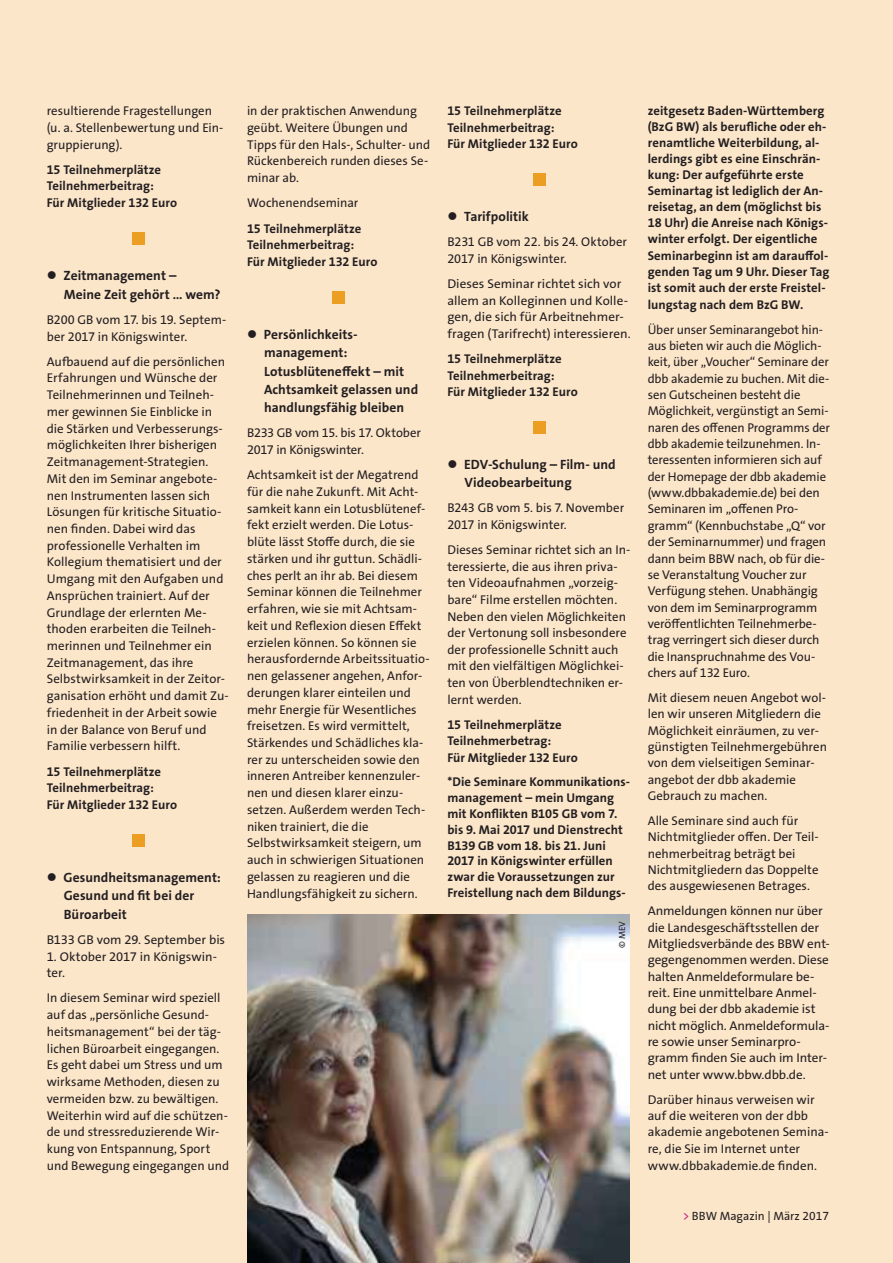
<style>
.page{position:relative;width:893px;height:1263px;background:#fce6ca}
.page>*{position:absolute;margin:0;border:0;box-sizing:border-box;transform-origin:0 0}
.t1{font:700 13.5px/18.1px "The Sans Os F";letter-spacing:.005em;color:#231f20}
.t2{font:12.75px/16.6px "The Sans Os F";color:#231f20}
.t3{font:700 12.75px/16.2px "The Sans Os F";letter-spacing:.005em;color:#231f20}
.t4{font:12px "The Sans Os F";color:#231f20}
.t5{font:9px "The Sans Os F";color:#231f20}
.s1{color:#c11b75}
</style>
<div class="page">
<div style="left:132px;top:233px;width:13px;height:12px;background:#eb9e22"></div>
<div style="left:132px;top:834px;width:13px;height:13px;background:#eb9e22"></div>
<div style="left:332px;top:291px;width:13px;height:13px;background:#eb9e22"></div>
<div style="left:533px;top:174px;width:12px;height:12px;background:#eb9e22"></div>
<div style="left:533px;top:422px;width:12px;height:12px;background:#eb9e22"></div>
<img style="left:247px;top:915px;width:382px;height:348px">
<p class="t2" style="left:47px;top:103px;width:178px">resultierende Fragestellungen (u. a. Stellenbewertung und Ein&shy;gruppierung).</p>
<p class="t3" style="left:47px;top:162px;width:132px;line-height:16.6px">15 Teilnehmerplätze<br>Teilnehmerbeitrag:<br>Für Mitglieder 132 Euro</p>
<p class="t1" style="left:64px;top:268px;width:159px">Zeitmanagement –<br>Meine Zeit gehört … wem?</p>
<p class="t2" style="left:47px;top:312px;width:181px">B200 GB vom 17. bis 19. Septem&shy;ber 2017 in Königswinter.</p>
<p class="t2" style="left:47px;top:354px;width:183px">Aufbauend auf die persönlichen<br>Erfahrungen und Wünsche der<br>Teilnehmerinnen und Teilneh&shy;mer gewinnen Sie Einblicke in die Stärken und Verbesserungs&shy;möglichkeiten Ihrer bisherigen<br>Zeitmanagement-Strategien.<br>Mit den im Seminar angebote&shy;nen Instrumenten lassen sich<br>Lösungen für kritische Situatio&shy;nen finden. Dabei wird das professionelle Verhalten im<br>Kollegium thematisiert und der<br>Umgang mit den Aufgaben und<br>Ansprüchen trainiert. Auf der<br>Grundlage der erlernten Me&shy;thoden erarbeiten die Teilneh&shy;merinnen und Teilnehmer ein<br>Zeitmanagement, das ihre<br>Selbstwirksamkeit in der Zeitor&shy;ganisation erhöht und damit Zu&shy;friedenheit in der Arbeit sowie in der Balance von Beruf und<br>Familie verbessern hilft.</p>
<p class="t3" style="left:47px;top:764px;width:132px;line-height:16.6px">15 Teilnehmerplätze<br>Teilnehmerbeitrag:<br>Für Mitglieder 132 Euro</p>
<p class="t1" style="left:64px;top:870px;width:159px">Gesundheitsmanagement:<br>Gesund und fit bei der<br>Büroarbeit</p>
<p class="t2" style="left:47px;top:932px;width:180px">B133 GB vom 29. September bis</p>
<p class="t2" style="left:47px;top:949px;width:172px">1. Oktober 2017 in Königswin&shy;ter.</p>
<p class="t2" style="left:47px;top:991px;width:184px">In diesem Seminar wird speziell auf das „persönliche Gesund&shy;heitsmanagement“ bei der täg&shy;lichen Büroarbeit eingegangen.<br>Es geht dabei um Stress und um wirksame Methoden, diesen zu vermeiden bzw. zu bewältigen.<br>Weiterhin wird auf die schützen&shy;de und stressreduzierende Wir&shy;kung von Entspannung, Sport und Bewegung eingegangen und</p>
<p class="t2" style="left:247px;top:103px;width:185px">in der praktischen Anwendung geübt. Weitere Übungen und<br>Tipps für den Hals-, Schulter- und<br>Rückenbereich runden dieses Se&shy;minar ab.</p>
<p class="t2" style="left:247px;top:196px;width:113px">Wochenendseminar</p>
<p class="t3" style="left:247px;top:221px;width:132px;line-height:16.8px">15 Teilnehmerplätze<br>Teilnehmerbeitrag:<br>Für Mitglieder 132 Euro</p>
<p class="t1" style="left:264px;top:326px;width:156px">Persönlichkeits&shy;management:<br>Lotusblüteneffekt – mit<br>Achtsamkeit gelassen und handlungsfähig bleiben</p>
<p class="t2" style="left:247px;top:426px;width:175px">B233 GB vom 15. bis 17. Oktober<br>2017 in Königswinter.</p>
<p class="t2" style="left:247px;top:468px;width:184px">Achtsamkeit ist der Megatrend für die nahe Zukunft. Mit Acht&shy;samkeit kann ein Lotusblütenef&shy;fekt erzielt werden. Die Lotus&shy;blüte lässt Stoffe durch, die sie stärken und ihr guttun. Schädli&shy;ches perlt an ihr ab. Bei diesem<br>Seminar können die Teilnehmer erfahren, wie sie mit Achtsam&shy;keit und Reflexion diesen Effekt erzielen können. So können sie herausfordernde Arbeitssituatio&shy;nen gelassener angehen, Anfor&shy;derungen klarer einteilen und mehr Energie für Wesentliches freisetzen. Es wird vermittelt,<br>Stärkendes und Schädliches kla&shy;rer zu unterscheiden sowie den inneren Antreiber kennenzuler&shy;nen und diesen klarer einzu&shy;setzen. Außerdem werden Tech&shy;niken trainiert, die die<br>Selbstwirksamkeit steigern, um auch in schwierigen Situationen gelassen zu reagieren und die<br>Handlungsfähigkeit zu sichern.</p>
<p class="t3" style="left:447px;top:104px;width:132px;line-height:16.6px">15 Teilnehmerplätze<br>Teilnehmerbeitrag:<br>Für Mitglieder 132 Euro</p>
<p class="t1" style="left:464px;top:209px;width:66px">Tarifpolitik</p>
<p class="t2" style="left:447px;top:235px;width:181px">B231 GB vom 22. bis 24. Oktober<br>2017 in Königswinter.</p>
<p class="t2" style="left:447px;top:276px;width:185px">Dieses Seminar richtet sich vor allem an Kolleginnen und Kolle&shy;gen, die sich für Arbeitnehmer&shy;fragen (Tarifrecht) interessieren.</p>
<p class="t3" style="left:447px;top:351px;width:132px;line-height:16.6px">15 Teilnehmerplätze<br>Teilnehmerbeitrag:<br>Für Mitglieder 132 Euro</p>
<p class="t1" style="left:464px;top:457px;width:153px">EDV-Schulung – Film- und<br>Videobearbeitung</p>
<p class="t2" style="left:447px;top:501px;width:178px">B243 GB vom 5. bis 7. November<br>2017 in Königswinter.</p>
<p class="t2" style="left:447px;top:542px;width:184px">Dieses Seminar richtet sich an In&shy;teressierte, die aus ihren priva&shy;ten Videoaufnahmen „vorzeig&shy;bare“ Filme erstellen möchten.<br>Neben den vielen Möglichkeiten der Vertonung soll insbesondere der professionelle Schnitt auch mit den vielfältigen Möglichkei&shy;ten von Überblendtechniken er&shy;lernt werden.</p>
<p class="t3" style="left:447px;top:717px;width:132px;line-height:16.6px">15 Teilnehmerplätze<br>Teilnehmerbetrag:<br>Für Mitglieder 132 Euro</p>
<p class="t3" style="left:447px;top:775px;width:184px">*Die Seminare Kommunikations&shy;management – mein Umgang mit Konflikten B105 GB vom 7. bis 9. Mai 2017 und Dienstrecht<br>B139 GB vom 18. bis 21. Juni<br>2017 in Königswinter erfüllen zwar die Voraussetzungen zur<br>Freistellung nach dem Bildungs-</p>
<p class="t5" style="left:618px;top:948px;width:29px;rotate:-90deg">© MEV</p>
<p class="t3" style="left:648px;top:104px;width:183px">zeitgesetz Baden-Württemberg (BzG BW) als berufliche oder eh&shy;renamtliche Weiterbildung, al&shy;lerdings gibt es eine Einschrän&shy;kung: Der aufgeführte erste<br>Seminartag ist lediglich der An&shy;reisetag, an dem (möglichst bis<br>18 Uhr) die Anreise nach Königs&shy;winter erfolgt. Der eigentliche<br>Seminarbeginn ist am darauffol&shy;genden Tag um 9 Uhr. Dieser Tag ist somit auch der erste Freistel&shy;lungstag nach dem BzG BW.</p>
<p class="t2" style="left:648px;top:322px;width:184px">Über unser Seminarangebot hin&shy;aus bieten wir auch die Möglich&shy;keit, über „Voucher“ Seminare der dbb akademie zu buchen. Mit die&shy;sen Gutscheinen besteht die<br>Möglichkeit, vergünstigt an Semi&shy;naren des offenen Programms der dbb akademie teilzunehmen. In&shy;teressenten informieren sich auf der Homepage der dbb akademie (www.dbbakademie.de) bei den<br>Seminaren im „offenen Pro&shy;gramm“ (Kennbuchstabe „Q“ vor der Seminarnummer) und fragen dann beim BBW nach, ob für die&shy;se Veranstaltung Voucher zur<br>Verfügung stehen. Unabhängig von dem im Seminarprogramm veröffentlichten Teilnehmerbe&shy;trag verringert sich dieser durch die Inanspruchnahme des Vou&shy;chers auf 132 Euro.</p>
<p class="t2" style="left:648px;top:690px;width:181px">Mit diesem neuen Angebot wol&shy;len wir unseren Mitgliedern die<br>Möglichkeit einräumen, zu ver&shy;günstigten Teilnehmergebühren von dem vielseitigen Seminar&shy;angebot der dbb akademie<br>Gebrauch zu machen.</p>
<p class="t2" style="left:648px;top:813px;width:173px">Alle Seminare sind auch für<br>Nichtmitglieder offen. Der Teil&shy;nehmerbeitrag beträgt bei<br>Nichtmitgliedern das Doppelte des ausgewiesenen Betrages.</p>
<p class="t2" style="left:648px;top:904px;width:184px">Anmeldungen können nur über die Landesgeschäftsstellen der<br>Mitgliedsverbände des BBW ent&shy;gegengenommen werden. Diese halten Anmeldeformulare be&shy;reit. Eine unmittelbare Anmel&shy;dung bei der dbb akademie ist nicht möglich. Anmeldeformula&shy;re sowie unser Seminarpro&shy;gramm finden Sie auch im Inter&shy;net unter www.bbw.dbb.de.</p>
<p class="t2" style="left:648px;top:1092px;width:183px">Darüber hinaus verweisen wir auf die weiteren von der dbb akademie angebotenen Semina&shy;re, die Sie im Internet unter www.dbbakademie.de finden.</p>
<p class="t4" style="left:683px;top:1211px;width:148px"><span class="s1">&gt;</span> BBW Magazin | März 2017</p>
</div>
